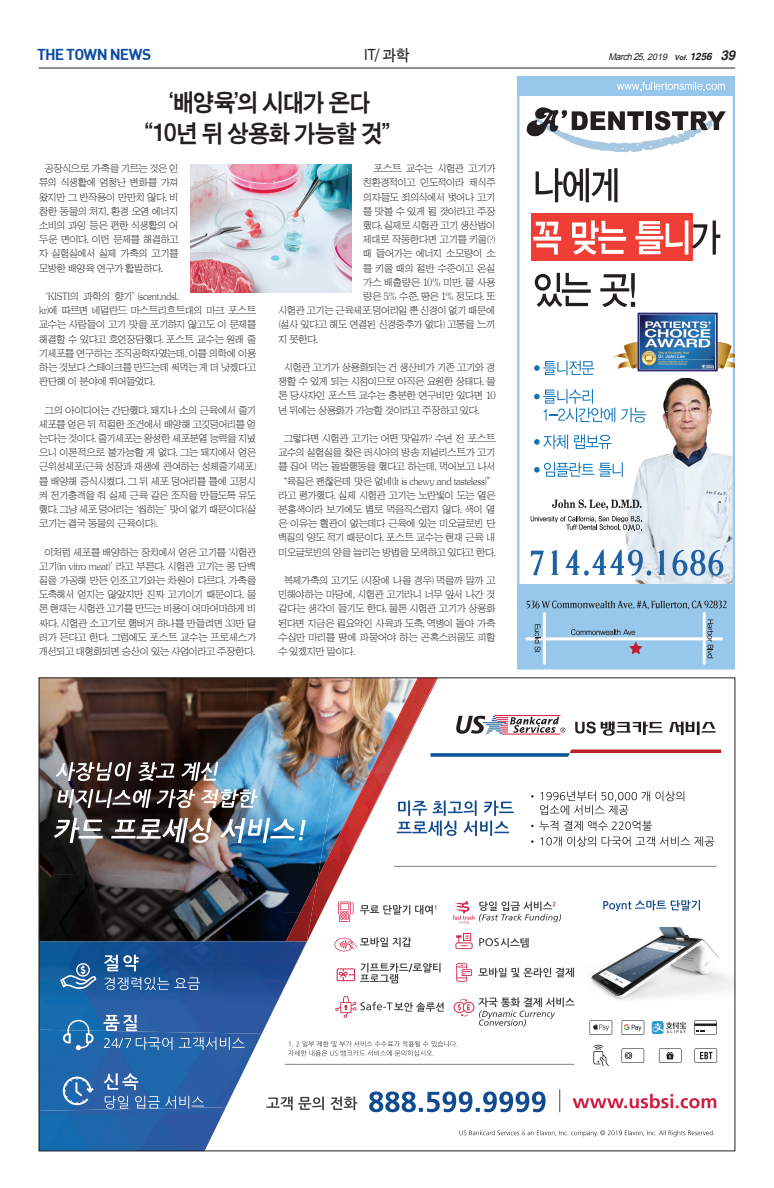
<style>
.page{position:relative;width:774px;height:1188px;background:#fff}
.page>*{position:absolute;margin:0;border:0;box-sizing:border-box;transform-origin:0 0}
.t1{font:25px/31px "Sand Kg";letter-spacing:-.04em;color:#231f20;text-align:center;scale:.95 1}
.t2{font:16px "Sand Tg";color:#231f20;scale:.95 1}
.t3{font:15.5px "Dinbol";letter-spacing:-.05em;color:#0d4da1}
.t4{font:10.2px/14.2px "HY Sin Mun Myeong Jo";letter-spacing:-.12em;color:#231f20;text-align:justify}
.t5{font:10.2px "HY Sin Mun Myeong Jo";letter-spacing:-.095em;color:#231f20}
.t6{font:10.2px "HY Sin Mun Myeong Jo";letter-spacing:-.09em;color:#231f20}
.t7{font:italic 9.5px "Arial";color:#231f20;scale:.95 1}
.s1{font-size:9px}
.s2{font-family:"Helvetica";font-weight:700;font-size:7px}
.s3{font-family:"Helvetica";font-weight:700;font-size:10px}
.s4{font-family:"Helvetica";font-weight:700;font-size:13.5px}
</style>
<div class="page">
<hr style="left:39px;top:68px;width:696px;height:1px;background:#231f20">
<svg style="left:517px;top:96px;width:218px;height:573px"></svg>
<div style="left:517px;top:76px;width:218px;height:20px;background:#97c7ea"></div>
<svg style="left:617px;top:82px;width:108px;height:8px"></svg>
<svg style="left:552px;top:500px;width:90px;height:10px"></svg>
<svg style="left:531px;top:516px;width:111px;height:15px"></svg>
<svg style="left:613px;top:313px;width:122px;height:59px"></svg>
<img style="left:641px;top:315px;width:74px;height:54px">
<div style="left:531px;top:213px;width:161px;height:47px;background:#ee3e35"></div>
<svg style="left:536px;top:168px;width:81px;height:34px"></svg>
<svg style="left:533px;top:222px;width:28px;height:33px"></svg>
<svg style="left:572px;top:221px;width:54px;height:34px"></svg>
<svg style="left:635px;top:221px;width:85px;height:34px"></svg>
<svg style="left:535px;top:273px;width:56px;height:34px"></svg>
<svg style="left:600px;top:273px;width:35px;height:34px"></svg>
<img style="left:190px;top:165px;width:162px;height:127px">
<img style="left:41px;top:1111px;width:183px;height:38px">
<img style="left:41px;top:1034px;width:221px;height:77px">
<img style="left:41px;top:941px;width:266px;height:93px">
<img style="left:41px;top:680px;width:202px;height:194px">
<img style="left:243px;top:680px;width:64px;height:231px">
<img style="left:41px;top:874px;width:203px;height:67px">
<img style="left:242px;top:911px;width:44px;height:30px">
<svg style="left:438px;top:750px;width:283px;height:7px"></svg>
<img style="left:307px;top:680px;width:130px;height:261px">
<img style="left:286px;top:878px;width:32px;height:63px">
<svg style="left:286px;top:941px;width:21px;height:1px"></svg>
<svg style="left:105px;top:977px;width:95px;height:13px"></svg>
<svg style="left:104px;top:955px;width:35px;height:16px"></svg>
<svg style="left:104px;top:1037px;width:141px;height:13px;background:#4a7db6"></svg>
<svg style="left:104px;top:1015px;width:33px;height:16px"></svg>
<svg style="left:105px;top:1096px;width:99px;height:13px"></svg>
<svg style="left:104px;top:1073px;width:34px;height:17px"></svg>
<svg style="left:60px;top:963px;width:36px;height:26px"></svg>
<svg style="left:63px;top:1020px;width:31px;height:30px"></svg>
<svg style="left:63px;top:1077px;width:31px;height:28px"></svg>
<svg style="left:397px;top:800px;width:117px;height:36px"></svg>
<svg style="left:531px;top:791px;width:153px;height:24px"></svg>
<svg style="left:531px;top:821px;width:183px;height:26px"></svg>
<img style="left:560px;top:927px;width:173px;height:73px">
<svg style="left:56px;top:762px;width:162px;height:19px"></svg>
<img style="left:57px;top:789px;width:200px;height:19px">
<svg style="left:288px;top:1041px;width:170px;height:15px"></svg>
<hr style="left:394px;top:866px;width:323px;height:1px;background:#818386">
<hr style="left:285px;top:1064px;width:289px;height:1px;background:#818386">
<svg style="left:603px;top:900px;width:97px;height:11px"></svg>
<svg style="left:456px;top:714px;width:109px;height:22px"></svg>
<svg style="left:575px;top:722px;width:88px;height:14px"></svg>
<svg style="left:669px;top:722px;width:47px;height:13px"></svg>
<img style="left:54px;top:818px;width:252px;height:25px">
<svg style="left:459px;top:1130px;width:255px;height:7px"></svg>
<svg style="left:266px;top:1096px;width:91px;height:14px"></svg>
<svg style="left:369px;top:1091px;width:177px;height:21px"></svg>
<svg style="left:573px;top:1094px;width:143px;height:14px"></svg>
<svg style="left:559px;top:1089px;width:1px;height:23px"></svg>
<svg style="left:621px;top:1048px;width:23px;height:15px"></svg>
<svg style="left:659px;top:1048px;width:23px;height:15px"></svg>
<svg style="left:694px;top:1020px;width:23px;height:15px"></svg>
<svg style="left:590px;top:1020px;width:22px;height:15px"></svg>
<svg style="left:694px;top:1048px;width:23px;height:15px"></svg>
<svg style="left:593px;top:1045px;width:16px;height:21px"></svg>
<img style="left:651px;top:1022px;width:35px;height:11px">
<svg style="left:622px;top:1020px;width:22px;height:15px"></svg>
<svg style="left:360px;top:905px;width:76px;height:10px"></svg>
<svg style="left:479px;top:938px;width:50px;height:10px"></svg>
<svg style="left:479px;top:968px;width:95px;height:9px"></svg>
<svg style="left:338px;top:902px;width:15px;height:20px"></svg>
<svg style="left:334px;top:937px;width:77px;height:14px"></svg>
<svg style="left:455px;top:933px;width:18px;height:16px"></svg>
<svg style="left:337px;top:963px;width:104px;height:20px"></svg>
<svg style="left:456px;top:963px;width:16px;height:19px"></svg>
<svg style="left:335px;top:996px;width:109px;height:22px"></svg>
<svg style="left:453px;top:901px;width:108px;height:23px"></svg>
<svg style="left:454px;top:997px;width:121px;height:30px"></svg>
<h3 class="t3" style="left:37px;top:44px;width:116px">THE TOWN NEWS</h3>
<h2 class="t2" style="left:364px;top:48px;width:50px">IT/ 과학</h2>
<p class="t7" style="left:609px;top:50px;width:135px">March25,<span class="s1">2019</span> <span class="s2">Vol.</span> <span class="s3">1256</span> <span class="s4">3 9</span></p>
<h1 class="t1" style="left:145px;top:88px;width:260px">‘배양육’의 시대가 온다 “10년 뒤 상용화 가능할 것”</h1>
<p class="t4" style="left:39px;top:161px;width:142px;text-indent:6px">공장식으로 가축을 기르는 것은 인 류의 식생활에 엄청난 변화를 가져 왔지만 그 반작용이 만만치 않다. 비 참한 동물의 처지, 환경 오염 에너지 소비의 과잉 등은 편한 식생활의 어 두운 면이다. 이런 문제를 해결하고 자 실험실에서 실제 가축의 고기를 모방한 배양육 연구가 활발하다.</p>
<p class="t4" style="left:39px;top:289px;width:219px;text-align:left">‘KISTI의 과학의 향기’(scent.ndsl.<br>kr)에 따르면 네덜란드 마스트리흐트대의 마크 포스트 교수는 사람들이 고기 맛을 포기하지 않고도 이 문제를 해결할 수 있다고 호언장담했다. 포스트 교수는 원래 줄 기세포를 연구하는 조직공학자였는데, 이를 의학에 이용 하는 것보다 스테이크를 만드는데 써먹는 게 더 낫겠다고 판단해 이 분야에 뛰어들었다.</p>
<p class="t4" style="left:39px;top:403px;width:219px;text-indent:6px">그의 아이디어는 간단했다. 돼지나 소의 근육에서 줄기 세포를 얻은 뒤 적절한 조건에서 배양해 고깃덩어리를 얻 는다는 것이다. 줄기세포는 왕성한 세포분열 능력을 지녔 으니 이론적으로 불가능할 게 없다. 그는 돼지에서 얻은 근위성세포(근육 성장과 재생에 관여하는 성체줄기세포) 를 배양해 증식시켰다. 그 뒤 세포 덩어리를 틀에 고정시 켜 전기충격을 줘 실제 근육 같은 조직을 만들도록 유도 했다. 그냥 세포 덩어리는‘씹히는’맛이 없기 때문이다(살 코기는 결국 동물의 근육이다).</p>
<p class="t4" style="left:39px;top:545px;width:219px;text-align:center">이처럼 세포를 배양하는 장치에서 얻은 고기를‘시험관 고기(in vitro meat)’라고 부른다. 시험관 고기는 콩 단백 질을 가공해 만든 인조고기와는 차원이 다르다. 가축을 도축해서 얻지는 않았지만 진짜 고기이기 때문이다. 물 론 현재는 시험관 고기를 만드는 비용이 어마어마하게 비 싸다. 시험관 소고기로 햄버거 하나를 만들려면 33만 달 러가 든다고 한다. 그럼에도 포스트 교수는 프로세스가 개선되고 대형화되면 승산이 있는 사업이라고 주장한다.</p>
<p class="t5" style="left:373px;top:163px;width:124px">포스트 교수는 시험관 고기가</p>
<p class="t4" style="left:363px;top:176px;width:134px">친환경적이고 인도적이라 채식주</p>
<p class="t4" style="left:363px;top:190px;width:134px">의자들도 죄의식에서 벗어나 고기</p>
<p class="t4" style="left:363px;top:204px;width:134px">를 맛볼 수 있게 될 것이라고 주장</p>
<p class="t4" style="left:363px;top:218px;width:134px">했다. 실제로 시험관 고기 생산법이</p>
<p class="t5" style="left:363px;top:234px;width:134px">제대로 작동한다면 고기를 키울(?)</p>
<p class="t6" style="left:363px;top:249px;width:134px">때 들어가는 에너지 소모량이 소</p>
<p class="t4" style="left:363px;top:261px;width:134px">를 키울 때의 절반 수준이고 온실</p>
<p class="t5" style="left:363px;top:277px;width:134px">가스 배출량은 10% 미만, 물 사용</p>
<p class="t4" style="left:363px;top:289px;width:134px">량은 5% 수준, 땅은 1% 정도다. 또</p>
<p class="t4" style="left:278px;top:303px;width:219px">시험관 고기는 근육세포 덩어리일 뿐 신경이 없기 때문에</p>
<p class="t4" style="left:278px;top:318px;width:219px">(설사 있다고 해도 연결된 신경중추가 없다) 고통을 느끼</p>
<p class="t4" style="left:278px;top:332px;width:42px">지 못한다.</p>
<p class="t4" style="left:278px;top:360px;width:219px;text-indent:6px">시험관 고기가 상용화되는 건 생산비가 기존 고기와 경 쟁할 수 있게 되는 시점이므로 아직은 요원한 상태다. 물 론 당사자인 포스트 교수는 충분한 연구비만 있다면 10 년 뒤에는 상용화가 가능할 것이라고 주장하고 있다.</p>
<p class="t4" style="left:278px;top:431px;width:219px;text-align:center">그렇다면 시험관 고기는 어떤 맛일까? 수년 전 포스트 교수의 실험실을 찾은 러시아의 방송 저널리스트가 고기 를 집어 먹는 돌발행동을 했다고 하는데, 먹어보고 나서 “육질은 괜찮은데 맛은 없네(It is chewy and tasteless)” 라고 평가했다. 실제 시험관 고기는 노란빛이 도는 옅은 분홍색이라 보기에도 별로 먹음직스럽지 않다. 색이 옅 은 이유는 혈관이 없는데다 근육에 있는 미오글로빈 단 백질의 양도 적기 때문이다. 포스트 교수는 현재 근육 내 미오글로빈의 양을 늘리는 방법을 모색하고 있다고 한다.</p>
<p class="t4" style="left:278px;top:573px;width:219px;text-indent:6px">복제가축의 고기도 (시장에 나올 경우) 먹을까 말까 고 민해야하는 마당에, 시험관 고기라니 너무 앞서 나간 것 같다는 생각이 들기도 한다. 물론 시험관 고기가 상용화 된다면 지금은 필요악인 사육과 도축, 역병이 돌아 가축 수십만 마리를 땅에 파묻어야 하는 곤혹스러움도 피할 수 있겠지만 말이다.</p>
</div>
